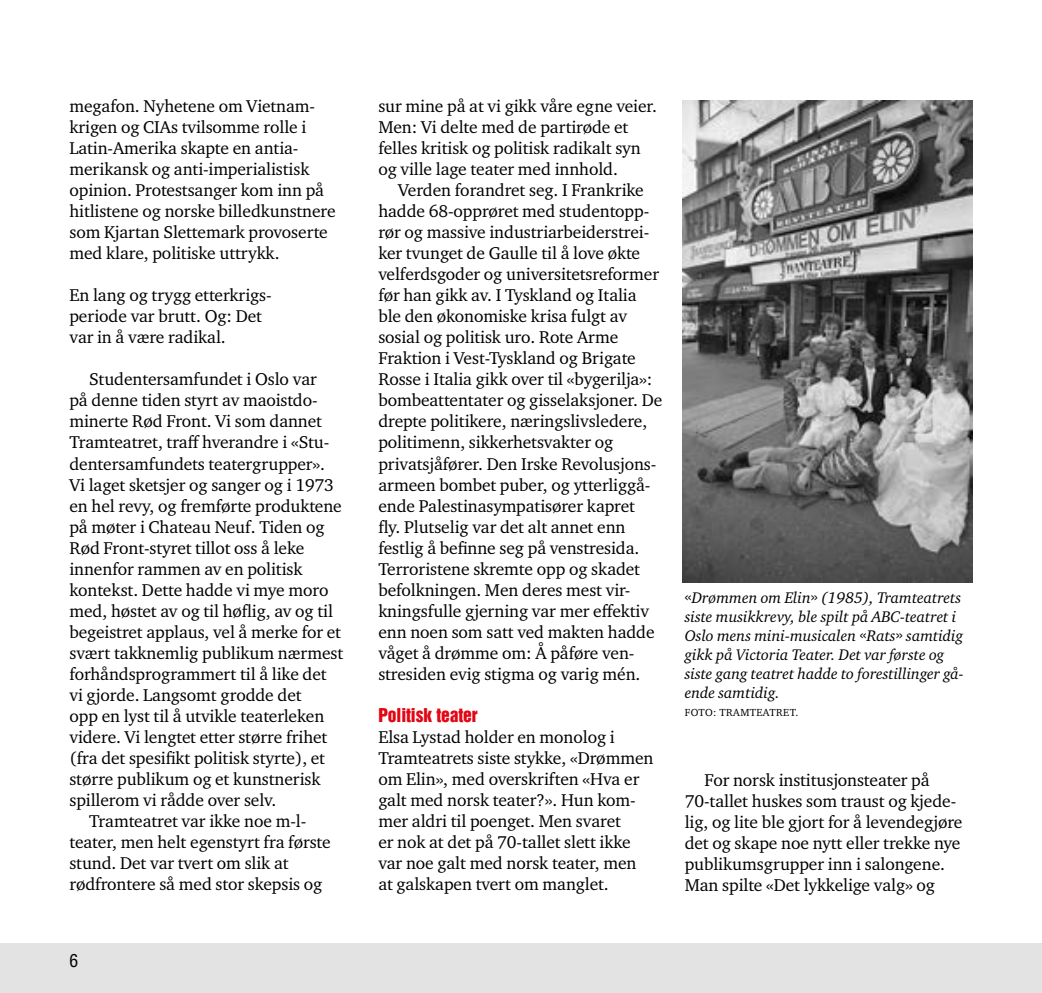
<style>
.page{position:relative;width:1042px;height:993px;background:#fff}
.page>*{position:absolute;margin:0;border:0;box-sizing:border-box;transform-origin:0 0}
.t1{font:17.5px/21px "Charter ITC Pro";letter-spacing:-.005em;color:#000}
.t2{font:17.5px "Helvetica Inserat LT";letter-spacing:-.005em;color:#e30613}
.t3{font:condensed 17.5px "Helvetica LT Std";color:#000}
.t4{font:italic 15.75px/18.9px "Charter ITC Pro";color:#000}
.t5{font:10.5px "Charter ITC Pro";color:#000}
.s1{font-style:normal}
</style>
<div class="page">
<div style="left:0;top:943px;width:1042px;height:49px;background:#e3e3e3"></div>
<img style="left:682px;top:101px;width:290px;height:481px">
<p class="t1" style="left:69px;top:95px;width:268px">megafon. Nyhetene om Vietnam&shy;krigen og CIAs tvilsomme rolle i Latin-Amerika skapte en antia&shy;merikansk og anti-imperialistisk opinion. Protestsanger kom inn på hitlistene og norske billedkunstnere som Kjartan Slettemark provoserte med klare, politiske uttrykk.</p>
<p class="t1" style="left:69px;top:284px;width:204px">En lang og trygg etterkrigs&shy;periode var brutt. Og: Det var in å være radikal.</p>
<p class="t1" style="left:89px;top:368px;width:229px">Studentersamfundet i Oslo var</p>
<p class="t1" style="left:69px;top:389px;width:250px">på denne tiden styrt av maoistdo-</p>
<p class="t1" style="left:69px;top:410px;width:254px">minerte Rød Front. Vi som dannet</p>
<p class="t1" style="left:69px;top:431px;width:261px">Tramteatret, traff hverandre i «Stu-</p>
<p class="t1" style="left:69px;top:452px;width:257px">dentersamfundets teatergrupper».</p>
<p class="t1" style="left:69px;top:473px;width:266px">Vi laget sketsjer og sanger og i 1973</p>
<p class="t1" style="left:69px;top:494px;width:274px">en hel revy, og fremførte produktene</p>
<p class="t1" style="left:69px;top:515px;width:257px">på møter i Chateau Neuf. Tiden og</p>
<p class="t1" style="left:69px;top:536px;width:236px">Rød Front-styret tillot oss å leke</p>
<p class="t1" style="left:69px;top:557px;width:234px">innenfor rammen av en politisk</p>
<p class="t1" style="left:69px;top:578px;width:261px">kontekst. Dette hadde vi mye moro</p>
<p class="t1" style="left:69px;top:599px;width:265px">med, høstet av og til høflig, av og til</p>
<p class="t1" style="left:69px;top:620px;width:273px">begeistret applaus, vel å merke for et</p>
<p class="t1" style="left:69px;top:641px;width:275px">svært takknemlig publikum nærmest</p>
<p class="t1" style="left:69px;top:662px;width:259px">forhåndsprogrammert til å like det</p>
<p class="t1" style="left:69px;top:683px;width:234px">vi gjorde. Langsomt grodde det</p>
<p class="t1" style="left:69px;top:704px;width:256px">opp en lyst til å utvikle teaterleken</p>
<p class="t1" style="left:69px;top:725px;width:259px">videre. Vi lengtet etter større frihet</p>
<p class="t1" style="left:69px;top:746px;width:257px">(fra det spesifikt politisk styrte), et</p>
<p class="t1" style="left:69px;top:767px;width:253px">større publikum og et kunstnerisk</p>
<p class="t1" style="left:69px;top:788px;width:208px">spillerom vi rådde over selv.</p>
<p class="t1" style="left:89px;top:809px;width:218px">Tramteatret var ikke noe m-l-</p>
<p class="t1" style="left:69px;top:830px;width:263px">teater, men helt egenstyrt fra første</p>
<p class="t1" style="left:69px;top:851px;width:221px">stund. Det var tvert om slik at</p>
<p class="t1" style="left:69px;top:872px;width:254px">rødfrontere så med stor skepsis og</p>
<p class="t3" style="left:69px;top:949px;width:10px">6</p>
<p class="t1" style="left:378px;top:95px;width:280px">sur mine på at vi gikk våre egne veier.<br>Men: Vi delte med de partirøde et felles kritisk og politisk radikalt syn og ville lage teater med innhold.</p>
<p class="t1" style="left:378px;top:179px;width:286px;text-indent:20px">Verden forandret seg. I Frankrike hadde 68-opprøret med studentopp&shy;rør og massive industriarbeiderstrei&shy;ker tvunget de Gaulle til å love økte velferdsgoder og universitetsreformer før han gikk av. I Tyskland og Italia ble den økonomiske krisa fulgt av sosial og politisk uro. Rote Arme Fraktion i Vest-Tyskland og Brigate Rosse i Italia gikk over til «bygerilja»: bombeattentater og gisselaksjoner. De drepte politikere, næringslivsledere, politimenn, sikkerhetsvakter og privatsjåfører. Den Irske Revolusjons&shy;armeen bombet puber, og ytterliggå&shy;ende Palestinasympatisører kapret<br>fly. Plutselig var det alt annet enn festlig å befinne seg på venstresida.<br>Terroristene skremte opp og skadet befolkningen. Men deres mest vir&shy;kningsfulle gjerning var mer effektiv enn noen som satt ved makten hadde våget å drømme om: Å påføre ven&shy;stresiden evig stigma og varig mén.</p>
<p class="t2" style="left:378px;top:704px;width:101px">Politisk teater</p>
<p class="t1" style="left:378px;top:725px;width:277px">Elsa Lystad holder en monolog i Tramteatrets siste stykke, «Drømmen om Elin», med overskriften «Hva er galt med norsk teater?». Hun kom&shy;mer aldri til poenget. Men svaret<br>er nok at det på 70-tallet slett ikke var noe galt med norsk teater, men at galskapen tvert om manglet.</p>
<p class="t4" style="left:685px;top:588px;width:281px"><span class="s1">«</span>Drømmen om Elin<span class="s1">»</span> (1985), Tramteatrets siste musikkrevy, ble spilt på ABC-teatret i Oslo mens mini-musicalen <span class="s1">«</span>Rats<span class="s1">»</span> samtidig gikk på Victoria Teater. Det var første og siste gang teatret hadde to forestillinger gå&shy;ende samtidig.</p>
<p class="t5" style="left:685px;top:705px;width:14px">Foto</p>
<p class="t5" style="left:713px;top:705px;width:21px">: Tramteatret</p>
<p class="t5" style="left:795px;top:705px;width:4px">.</p>
<p class="t1" style="left:685px;top:769px;width:279px;text-indent:20px">For norsk institusjonsteater på 70-tallet huskes som traust og kjede&shy;lig, og lite ble gjort for å levendegjøre det og skape noe nytt eller trekke nye publikumsgrupper inn i salongene.<br>Man spilte «Det lykkelige valg» og</p>
</div>
